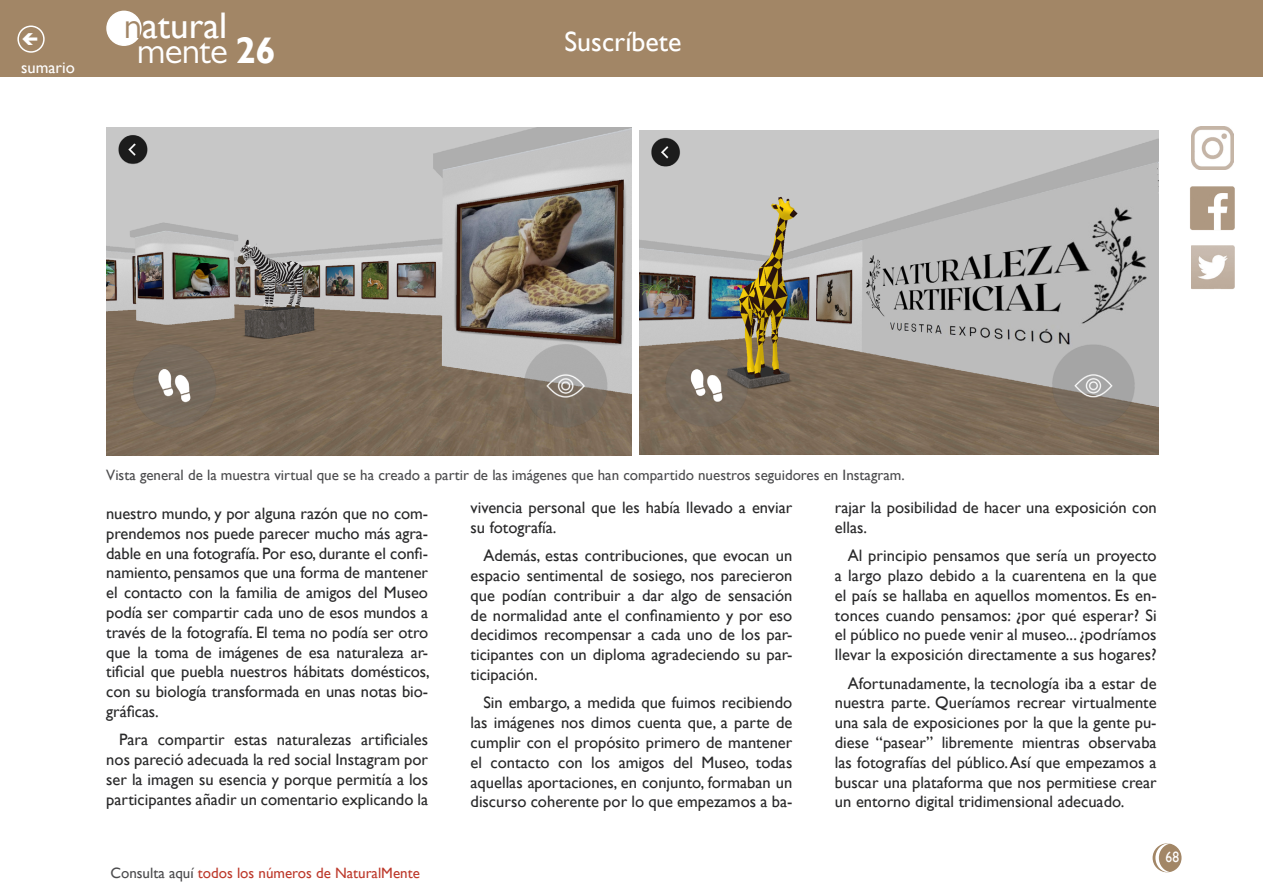
<style>
.page{position:relative;width:1263px;height:893px;background:#fff}
.page>*{position:absolute;margin:0;border:0;box-sizing:border-box;transform-origin:0 0}
.t1{font:37.05px "Gill Sans";color:#fff}
.t2{font:37.05px "Gill Sans MT Pro";letter-spacing:-.02em;color:#fff}
.t3{font:27.9px "Gill Sans";color:#fff}
.t4{font:16.5px/19.8px "Gill Sans";color:#282829;text-align:justify}
.t5{font:16.5px "Gill Sans";color:#fff}
.t6{font:15px "Gill Sans";color:#4b4b4d}
.t7{font:15px "Gill Sans";color:#bd392b}
.t8{font:15px "Gill Sans";color:#fff;scale:.9 1}
.s1{font-family:"Gill Sans MT Pro";color:#a28666}
.s2{font-family:"Gill Sans";font-weight:700}
.s3{color:#4b4b4d}
</style>
<div class="page">
<div style="left:1153px;top:844px;width:28px;height:28px;background:#a28666;border-radius:50%"></div>
<div style="left:1152px;top:843px;width:29px;height:29px;border:2px solid #a28666;border-radius:50%"></div>
<div style="left:0;top:0;width:1263px;height:77px;background:#a28666"></div>
<div style="left:107px;top:11px;width:34px;height:34px;background:#fff;border-radius:50%"></div>
<div style="left:106px;top:11px;width:36px;height:35px;border:2px solid #fff;border-radius:50%"></div>
<svg style="left:1155px;top:843px;width:15px;height:29px"></svg>
<div style="left:17px;top:26px;width:28px;height:27px;border:2px solid #fff;border-radius:50%"></div>
<img style="left:1190px;top:186px;width:45px;height:44px">
<img style="left:1191px;top:246px;width:44px;height:43px">
<img style="left:1191px;top:127px;width:42px;height:42px">
<img style="left:106px;top:128px;width:525px;height:328px">
<img style="left:639px;top:130px;width:519px;height:325px">
<p class="t5" style="left:21px;top:58px;width:55px">sumario</p>
<h1 class="t1" style="left:124px;top:4px;width:105px"><span class="s1">n</span>atural</h1>
<h1 class="t2" style="left:137px;top:29px;width:140px">mente <span class="s2">26</span></h1>
<h2 class="t3" style="left:564px;top:25px;width:118px">Suscríbete</h2>
<p class="t6" style="left:106px;top:466px;width:800px">Vista general de la muestra virtual que se ha creado a partir de las imágenes que han compartido nuestros seguidores en Instagram.</p>
<p class="t4" style="left:106px;top:504px;width:325px">nuestro mundo, y por alguna razón que no com&shy;prendemos nos puede parecer mucho más agra&shy;dable en una fotografía. Por eso, durante el confi&shy;namiento, pensamos que una forma de mantener el contacto con la familia de amigos del Museo podía ser compartir cada uno de esos mundos a través de la fotografía. El tema no podía ser otro que la toma de imágenes de esa naturaleza ar&shy;tificial que puebla nuestros hábitats domésticos, con su biología transformada en unas notas bio&shy;gráficas.</p>
<p class="t4" style="left:106px;top:730px;width:323px;text-indent:13px">Para compartir estas naturalezas artificiales nos pareció adecuada la red social Instagram por ser la imagen su esencia y porque permitía a los participantes añadir un comentario explicando la</p>
<p class="t4" style="left:471px;top:498px;width:323px">vivencia personal que les había llevado a enviar su fotografía.</p>
<p class="t4" style="left:471px;top:546px;width:323px;text-indent:13px">Además, estas contribuciones, que evocan un espacio sentimental de sosiego, nos parecieron que podían contribuir a dar algo de sensación de normalidad ante el confinamiento y por eso decidimos recompensar a cada uno de los par&shy;ticipantes con un diploma agradeciendo su par&shy;ticipación.</p>
<p class="t4" style="left:471px;top:693px;width:323px;text-indent:13px">Sin embargo, a medida que fuimos recibiendo las imágenes nos dimos cuenta que, a parte de cumplir con el propósito primero de mantener el contacto con los amigos del Museo, todas aquellas aportaciones, en conjunto, formaban un discurso coherente por lo que empezamos a ba-</p>
<p class="t4" style="left:835px;top:498px;width:323px">rajar la posibilidad de hacer una exposición con ellas.</p>
<p class="t4" style="left:835px;top:546px;width:323px;text-indent:13px">Al principio pensamos que sería un proyecto a largo plazo debido a la cuarentena en la que el país se hallaba en aquellos momentos. Es en&shy;tonces cuando pensamos: ¿por qué esperar? Si el público no puede venir al museo... ¿podríamos llevar la exposición directamente a sus hogares?</p>
<p class="t4" style="left:835px;top:673px;width:323px;text-indent:13px">Afortunadamente, la tecnología iba a estar de nuestra parte. Queríamos recrear virtualmente una sala de exposiciones por la que la gente pu&shy;diese “pasear” libremente mientras observaba las fotografías del público. Así que empezamos a buscar una plataforma que nos permitiese crear un entorno digital tridimensional adecuado.</p>
<p class="t7" style="left:110px;top:864px;width:311px"><span class="s3">Consulta aquí</span> todos los números de NaturalMente</p>
<p class="t8" style="left:1165px;top:849px;width:16px">68</p>
</div>
